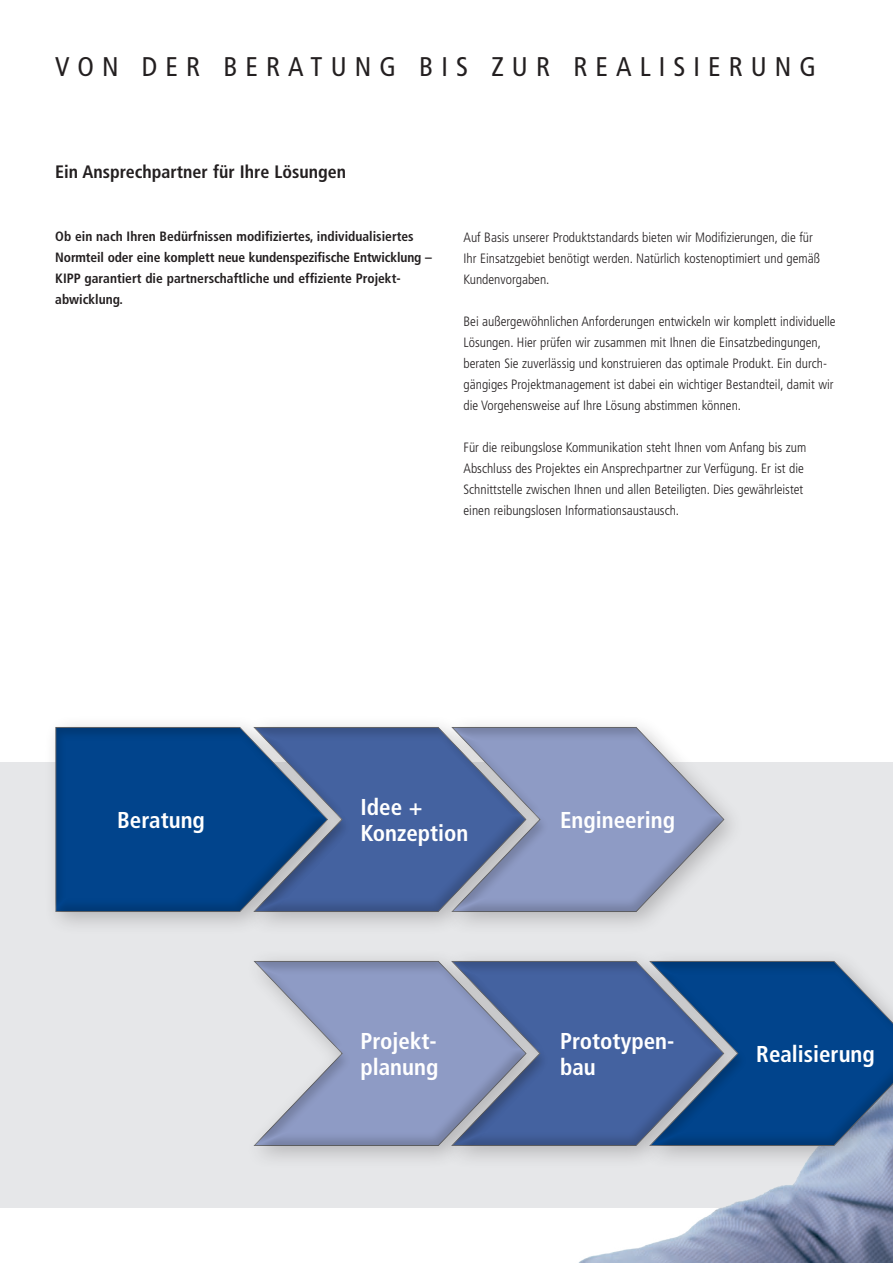
<style>
.page{position:relative;width:893px;height:1263px;background:#fff}
.page>*{position:absolute;margin:0;border:0;box-sizing:border-box;transform-origin:0 0}
.t1{font:condensed 27px "Frutiger LT Std";letter-spacing:.3em;color:#231f20}
.t2{font:700 condensed 22.95px/25.8px "Frutiger LT Std";color:#fff}
.t3{font:700 condensed 18px "Frutiger LT Std";color:#231f20}
.t4{font:300 condensed 13.5px/21px "Frutiger LT Std";color:#231f20}
.t5{font:700 condensed 13.5px/21px "Frutiger LT Std";color:#231f20}
</style>
<div class="page">
<div style="left:0;top:762px;width:893px;height:446px;background:#e6e7e9"></div>
<img style="left:578px;top:1170px;width:315px;height:93px">
<div style="left:244px;top:715px;width:304px;height:221px;background:#231f20;opacity:.25"></div>
<div style="left:251px;top:726px;width:276px;height:189px;background:#231f20;opacity:.2"></div>
<div style="left:441px;top:948px;width:305px;height:222px;background:#231f20;opacity:.25"></div>
<div style="left:449px;top:959px;width:276px;height:189px;background:#231f20;opacity:.2"></div>
<div style="left:244px;top:948px;width:305px;height:222px;background:#231f20;opacity:.25"></div>
<div style="left:252px;top:959px;width:276px;height:189px;background:#231f20;opacity:.2"></div>
<div style="left:442px;top:715px;width:304px;height:221px;background:#231f20;opacity:.25"></div>
<div style="left:449px;top:726px;width:276px;height:189px;background:#231f20;opacity:.2"></div>
<div style="left:639px;top:948px;width:254px;height:222px;background:#231f20;opacity:.25"></div>
<div style="left:647px;top:959px;width:246px;height:189px;background:#231f20;opacity:.2"></div>
<div style="left:43px;top:715px;width:307px;height:221px;background:#231f20;opacity:.25"></div>
<div style="left:53px;top:726px;width:276px;height:189px;background:#231f20;opacity:.2"></div>
<h1 class="t1" style="left:55px;top:50px;width:762px">VON DER BERATUNG BIS ZUR REALISIERUNG</h1>
<h3 class="t3" style="left:55px;top:161px;width:292px">Ein Ansprechpartner für Ihre Lösungen</h3>
<p class="t5" style="left:55px;top:226px;width:378px">Ob ein nach Ihren Bedürfnissen modifiziertes, individualisiertes Normteil oder eine komplett neue kundenspezifische Entwicklung – KIPP garantiert die partnerschaftliche und effiziente Projekt&shy;abwicklung.</p>
<p class="t4" style="left:463px;top:227px;width:358px">Auf Basis unserer Produktstandards bieten wir Modifizierungen, die für<br>Ihr Einsatzgebiet benötigt werden. Natürlich kostenoptimiert und gemäß<br>Kundenvorgaben.</p>
<p class="t4" style="left:463px;top:311px;width:374px">Bei außergewöhnlichen Anforderungen entwickeln wir komplett individuelle Lösungen. Hier prüfen wir zusammen mit Ihnen die Einsatzbedingungen, beraten Sie zuverlässig und konstruieren das optimale Produkt. Ein durch&shy;gängiges Projektmanagement ist dabei ein wichtiger Bestandteil, damit wir die Vorgehensweise auf Ihre Lösung abstimmen können.</p>
<p class="t4" style="left:463px;top:437px;width:344px">Für die reibungslose Kommunikation steht Ihnen vom Anfang bis zum Abschluss des Projektes ein Ansprechpartner zur Verfügung. Er ist die Schnittstelle zwischen Ihnen und allen Beteiligten. Dies gewährleistet einen reibungslosen Informationsaustausch.</p>
<h2 class="t2" style="left:117px;top:807px;width:89px">Beratung</h2>
<h2 class="t2" style="left:360px;top:794px;width:110px">Idee +<br>Konzeption</h2>
<h2 class="t2" style="left:560px;top:807px;width:116px">Engineering</h2>
<h2 class="t2" style="left:360px;top:1028px;width:79px">Projekt&shy;planung</h2>
<h2 class="t2" style="left:560px;top:1028px;width:116px">Prototypen&shy;bau</h2>
<h2 class="t2" style="left:756px;top:1041px;width:120px">Realisierung</h2>
</div>
